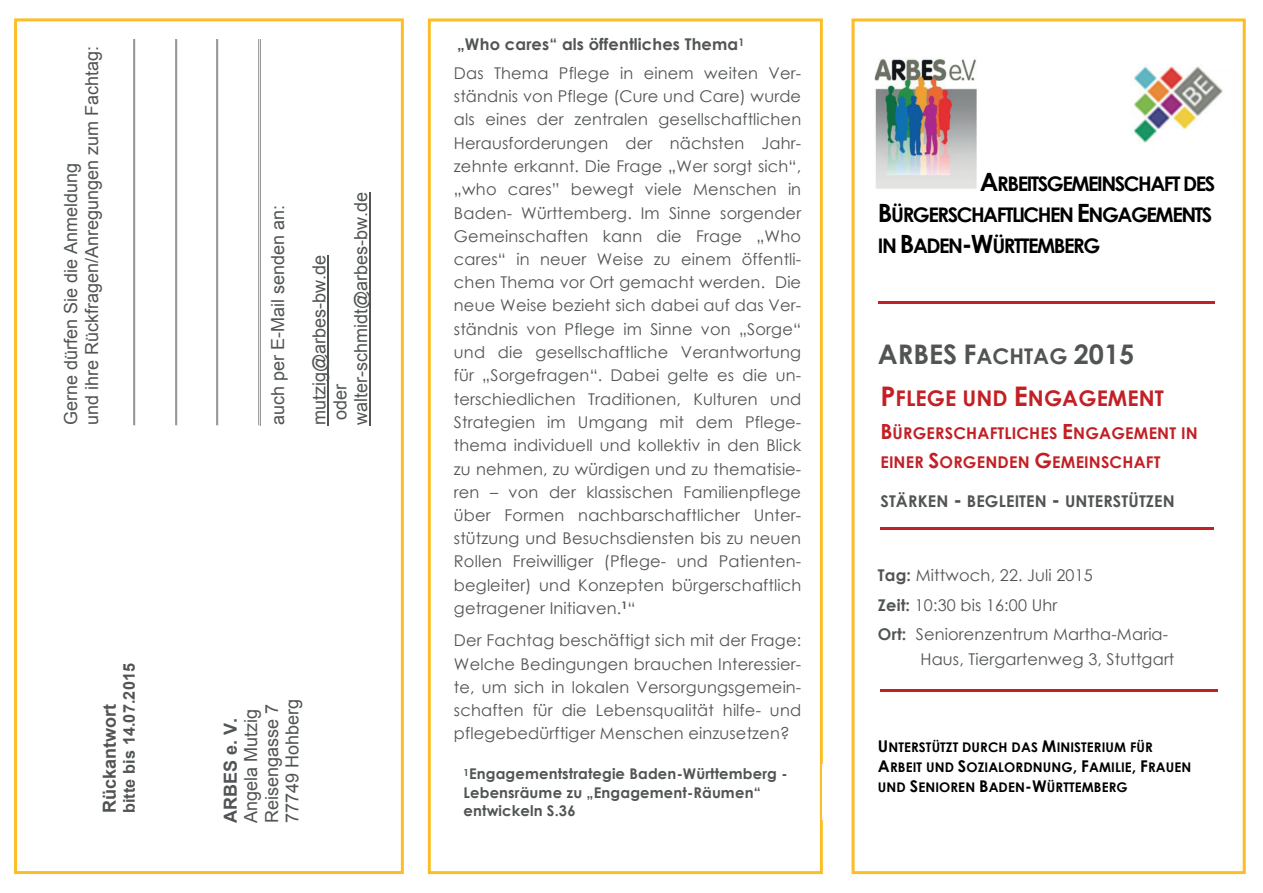
<style>
.page{position:relative;width:1263px;height:893px;background:#fff}
.page>*{position:absolute;margin:0;border:0;box-sizing:border-box;transform-origin:0 0}
.t1{font:700 27px "Century Gothic";color:#515455}
.t2{font:700 21.6px "Century Gothic";letter-spacing:.005em;color:#c22025}
.t3{font:700 20.1px/31.2px "Century Gothic";letter-spacing:-.07em;color:#000001}
.t4{font:18px/20.7px "Arial";color:#515455}
.t5{font:700 18px "Arial";color:#515455}
.t6{font:16.2px/23.2px "Century Gothic";letter-spacing:.01em;color:#515455}
.t7{font:700 16.2px/29.5px "Century Gothic";letter-spacing:.01em;color:#c22025}
.t8{font:700 16.2px "Century Gothic";letter-spacing:.01em;color:#515455}
.t9{font:700 16.2px "Arial";letter-spacing:.01em;color:#515455}
.t10{font:700 14.7px/18.3px "Century Gothic";letter-spacing:.01em;color:#515455}
.t11{font:700 13.35px/20.1px "Century Gothic";letter-spacing:.01em;color:#000001}
.s1{font-weight:700}
.s2{font-size:25.2px}
.s3{font-size:21.6px}
.s4{font-size:27px}
.s5{font-size:20.85px}
.s6{font-size:16.2px}
</style>
<div class="page">
<div style="left:14px;top:18px;width:390px;height:856px;border:3px solid #fdbd25"></div>
<div style="left:428px;top:18px;width:395px;height:856px;border:3px solid #fdbd25"></div>
<div style="left:852px;top:18px;width:394px;height:856px;border:3px solid #fdbd25"></div>
<img style="left:1134px;top:66px;width:89px;height:77px">
<svg style="left:822px;top:764px;width:1px;height:55px"></svg>
<hr style="left:878px;top:301px;width:336px;height:2px;background:#c22025">
<hr style="left:880px;top:528px;width:334px;height:2px;background:#c22025">
<hr style="left:880px;top:689px;width:338px;height:3px;background:#c22025">
<hr style="left:134px;top:39px;width:2px;height:386px;background:#959798">
<hr style="left:134px;top:39px;width:1px;height:386px;background:#9da1a2">
<hr style="left:136px;top:39px;width:1px;height:386px;background:#e8eae8">
<hr style="left:175px;top:39px;width:2px;height:386px;background:#959798">
<hr style="left:175px;top:39px;width:1px;height:386px;background:#9da1a2">
<hr style="left:177px;top:39px;width:1px;height:386px;background:#e8eae8">
<hr style="left:217px;top:39px;width:1px;height:386px;background:#9da1a2">
<hr style="left:218px;top:39px;width:1px;height:386px;background:#e8eae8">
<hr style="left:258px;top:39px;width:2px;height:386px;background:#959798">
<hr style="left:258px;top:39px;width:1px;height:386px;background:#9da1a2">
<hr style="left:260px;top:39px;width:1px;height:386px;background:#e8eae8">
<hr style="left:327px;top:255px;width:2px;height:170px;background:#515455">
<hr style="left:369px;top:192px;width:1px;height:233px;background:#515455">
<img style="left:874px;top:59px;width:103px;height:130px">
<p class="t4" style="left:61px;top:425px;width:381px;rotate:-90deg">Gerne dürfen Sie die Anmeldung<br>und ihre Rückfragen/Anregungen zum Fachtag:</p>
<p class="t9" style="left:118px;top:813px;width:152px;rotate:-90deg">bitte bis 14.07.2015</p>
<p class="t5" style="left:98px;top:813px;width:111px;rotate:-90deg">Rückantwort</p>
<p class="t4" style="left:268px;top:425px;width:222px;rotate:-90deg">auch per E-Mail senden an:</p>
<p class="t4" style="left:309px;top:425px;width:235px;rotate:-90deg">mutzig@arbes-bw.de<br>oder walter-schmidt@arbes-bw.de</p>
<p class="t4" style="left:241px;top:823px;width:126px;rotate:-90deg">Angela Mutzig<br>Reisengasse 7<br>77749 Hohberg</p>
<p class="t5" style="left:219px;top:823px;width:107px;rotate:-90deg">ARBES e. V.</p>
<p class="t6" style="left:454px;top:29px;width:349px;line-height:29.1px"><span class="s1">„Who cares“ als öffentliches Thema</span><sup>1<br></sup>Das Thema Pflege in einem weiten Ver-</p>
<p class="t6" style="left:454px;top:85px;width:349px;text-align:justify">ständnis von Pflege (Cure und Care) wurde als eines der zentralen gesellschaftlichen Herausforderungen der nächsten Jahr&shy;zehnte erkannt. Die Frage „Wer sorgt sich“, „who cares” bewegt viele Menschen in Baden- Württemberg. Im Sinne sorgender Gemeinschaften kann die Frage „Who cares“ in neuer Weise zu einem öffentli&shy;chen Thema vor Ort gemacht werden. Die neue Weise bezieht sich dabei auf das Ver&shy;ständnis von Pflege im Sinne von „Sorge“ und die gesellschaftliche Verantwortung für „Sorgefragen“. Dabei gelte es die un&shy;terschiedlichen Traditionen, Kulturen und Strategien im Umgang mit dem Pflege&shy;thema individuell und kollektiv in den Blick zu nehmen, zu würdigen und zu thematisie&shy;ren – von der klassischen Familienpflege über Formen nachbarschaftlicher Unter&shy;stützung und Besuchsdiensten bis zu neuen Rollen Freiwilliger (Pflege- und Patienten&shy;begleiter) und Konzepten bürgerschaftlich getragener Initiaven.<sup>1</sup>“</p>
<p class="t6" style="left:454px;top:629px;width:349px;text-align:justify">Der Fachtag beschäftigt sich mit der Frage:<br>Welche Bedingungen brauchen Interessier&shy;te, um sich in lokalen Versorgungsgemein&shy;schaften für die Lebensqualität hilfe- und pflegebedürftiger Menschen einzusetzen?</p>
<p class="t10" style="left:464px;top:764px;width:325px"><sup>1</sup>Engagementstrategie Baden-Württemberg -<br>Lebensräume zu „Engagement-Räumen“ entwickeln S.36</p>
<p class="t3" style="left:878px;top:167px;width:339px;text-indent:102px"><span class="s2">A</span>RBEITSGEMEINSCHAFT DES<br><span class="s2">B</span>ÜRGERSCHAFTLICHEN <span class="s2">E</span>NGAGEMENTS<br>IN <span class="s2">B</span>ADEN<span class="s2">-W</span>ÜRTTEMBERG</p>
<h1 class="t1" style="left:878px;top:334px;width:258px">ARBES F<span class="s3">ACHTAG</span> 2015</h1>
<h2 class="t2" style="left:880px;top:382px;width:285px"><span class="s4">P</span>FLEGE UND <span class="s4">E</span>NGAGEMENT</h2>
<p class="t7" style="left:880px;top:418px;width:319px"><span class="s5">B</span>ÜRGERSCHAFTLICHES <span class="s5">E</span>NGAGEMENT IN<br>EINER <span class="s5">S</span>ORGENDEN <span class="s5">G</span>EMEINSCHAFT</p>
<p class="t8" style="left:880px;top:489px;width:296px">STÄRKEN <span class="s5">-</span> BEGLEITEN <span class="s5">-</span> UNTERSTÜTZEN</p>
<p class="t6" style="left:878px;top:560px;width:292px;line-height:29.4px"><span class="s1">Tag:</span> Mittwoch, 22. Juli 2015<br><span class="s1">Zeit:</span> 10:30 bis 16:00 Uhr<br><span class="s1">Ort:</span> Seniorenzentrum Martha-Maria-</p>
<p class="t6" style="left:920px;top:647px;width:256px">Haus, Tiergartenweg 3, Stuttgart</p>
<p class="t11" style="left:878px;top:736px;width:315px"><span class="s6">U</span>NTERSTÜTZT DURCH DAS <span class="s6">M</span>INISTERIUM FÜR<br><span class="s6">A</span>RBEIT UND <span class="s6">S</span>OZIALORDNUNG<span class="s6">, F</span>AMILIE<span class="s6">, F</span>RAUEN<br>UND <span class="s6">S</span>ENIOREN <span class="s6">B</span>ADEN<span class="s6">-W</span>ÜRTTEMBERG</p>
</div>
